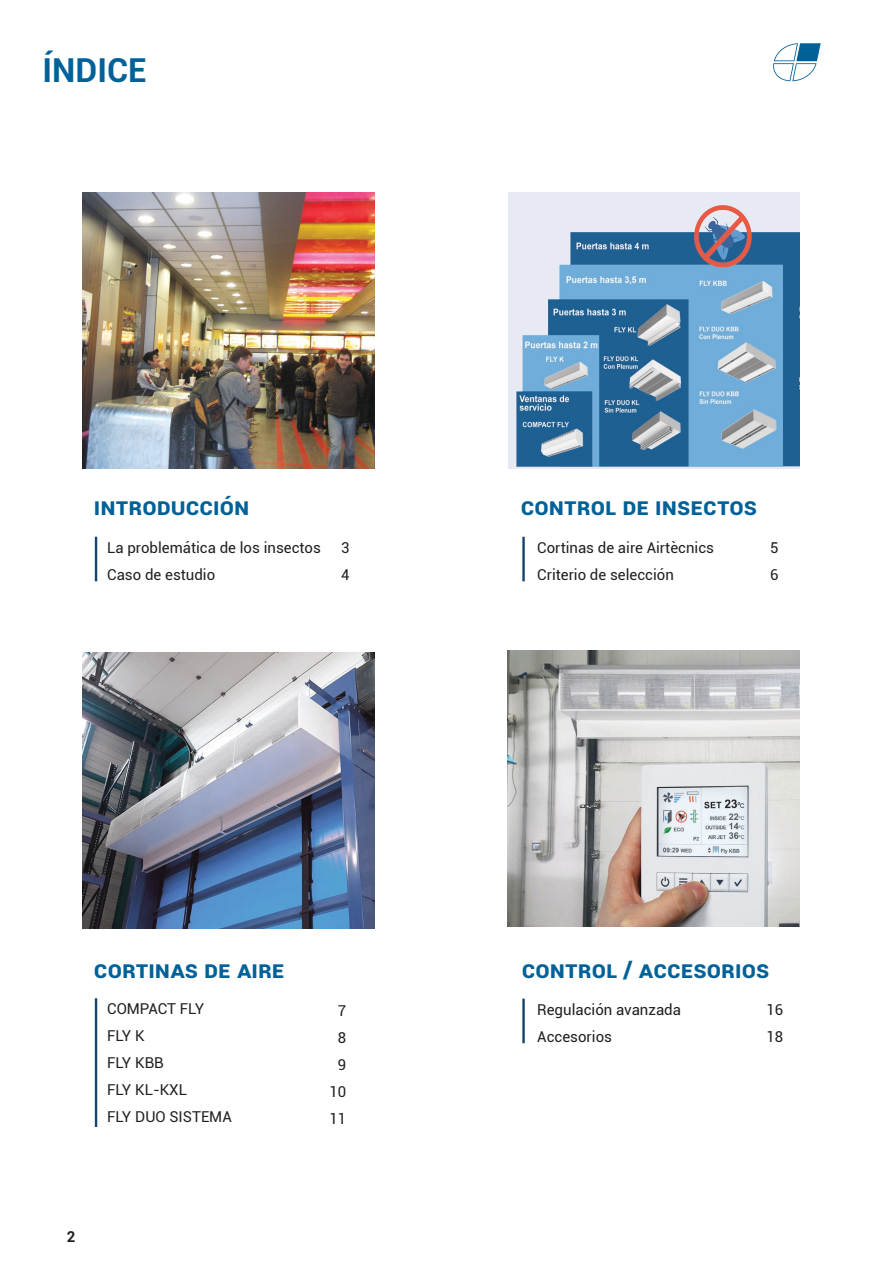
<style>
.page{position:relative;width:893px;height:1263px;background:#fff}
.page>*{position:absolute;margin:0;border:0;box-sizing:border-box;transform-origin:0 0}
.t1{font:700 33px "Roboto";color:#006198}
.t2{font:700 24px "Roboto";color:#006198}
.t3{font:15px/27px "Roboto";color:#231f20}
.t4{font:700 15px "Roboto";color:#231f20}
</style>
<div class="page">
<svg style="left:773px;top:43px;width:48px;height:38px"></svg>
<hr style="left:95px;top:998px;width:2px;height:129px;background:#15456a">
<hr style="left:95px;top:537px;width:2px;height:44px;background:#15456a">
<hr style="left:522px;top:537px;width:3px;height:44px;background:#15456a">
<hr style="left:522px;top:999px;width:3px;height:44px;background:#15456a">
<img style="left:83px;top:193px;width:291px;height:276px">
<img style="left:83px;top:652px;width:291px;height:276px">
<img style="left:508px;top:651px;width:291px;height:276px">
<img style="left:508px;top:193px;width:291px;height:276px">
<h1 class="t1" style="left:43px;top:47px;width:105px">ÍNDICE</h1>
<h2 class="t2" style="left:94px;top:489px;width:157px">INTRODUCCIÓN</h2>
<p class="t3" style="left:107px;top:533px;width:215px">La problemática de los insectos<br>Caso de estudio</p>
<p class="t3" style="left:341px;top:533px;width:10px">3<br>4</p>
<h2 class="t2" style="left:521px;top:489px;width:238px">CONTROL DE INSECTOS</h2>
<p class="t3" style="left:537px;top:533px;width:178px">Cortinas de aire Airtècnics<br>Criterio de selección</p>
<p class="t3" style="left:770px;top:533px;width:10px">5<br>6</p>
<h2 class="t2" style="left:94px;top:952px;width:192px">CORTINAS DE AIRE</h2>
<h2 class="t2" style="left:522px;top:952px;width:249px">CONTROL / ACCESORIOS</h2>
<p class="t3" style="left:107px;top:995px;width:126px">COMPACT FLY<br>FLY K<br>FLY KBB<br>FLY KL-KXL<br>FLY DUO SISTEMA</p>
<p class="t4" style="left:67px;top:1226px;width:10px">2</p>
<p class="t3" style="left:329px;top:996px;width:18px;text-align:center">7<br>8<br>9<br>10<br>11</p>
<p class="t3" style="left:537px;top:995px;width:145px">Regulación avanzada<br>Accesorios</p>
<p class="t3" style="left:766px;top:995px;width:18px">16<br>18</p>
</div>
